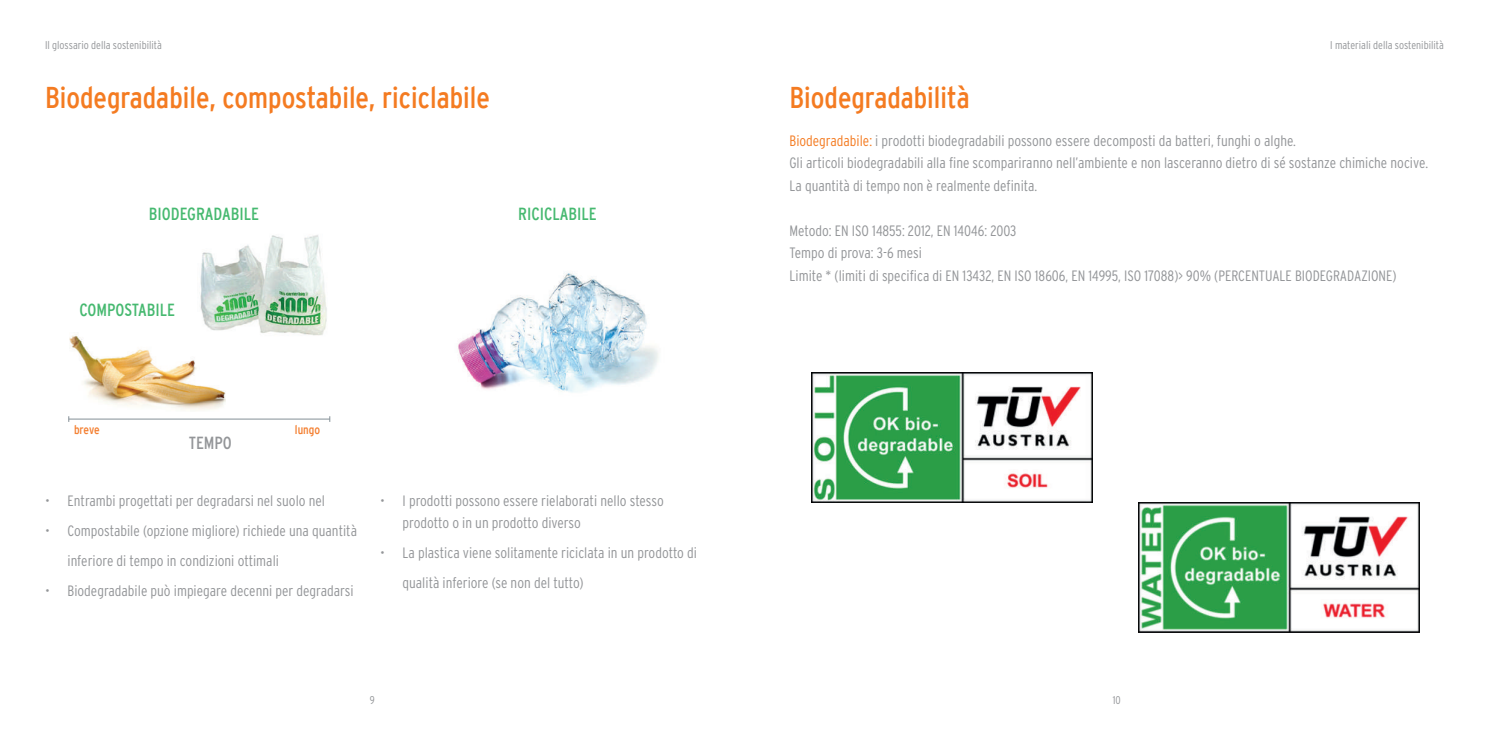
<style>
.page{position:relative;width:1489px;height:745px;background:#fff}
.page>*{position:absolute;margin:0;border:0;box-sizing:border-box;transform-origin:0 0}
.t1{font:condensed 30px "Interstate";color:#f47b21}
.t2{font:condensed 17.5px "Interstate";color:#46b970}
.t3{font:condensed 17.5px "Interstate";color:#939598}
.t4{font:300 condensed 15px/22.5px "Interstate";color:#939598}
.t5{font:condensed 12.5px "Interstate";color:#f48032}
.t6{font:300 condensed 11.25px "Interstate";color:#939598}
.s1{color:#f47b21}
</style>
<div class="page">
<img style="left:69px;top:335px;width:156px;height:76px">
<img style="left:197px;top:235px;width:130px;height:108px">
<hr style="left:69px;top:418px;width:261px;height:1px;background:#848f96">
<img style="left:458px;top:273px;width:200px;height:120px">
<img style="left:811px;top:372px;width:281px;height:130px">
<img style="left:1138px;top:502px;width:281px;height:129px">
<p class="t6" style="left:45px;top:39px;width:118px">Il glossario della sostenibilità</p>
<h1 class="t1" style="left:45px;top:81px;width:446px">Biodegradabile, compostabile, riciclabile</h1>
<p class="t2" style="left:149px;top:204px;width:111px">BIODEGRADABILE</p>
<p class="t2" style="left:79px;top:299px;width:97px">COMPOSTABILE</p>
<p class="t2" style="left:518px;top:204px;width:80px">RICICLABILE</p>
<p class="t5" style="left:74px;top:422px;width:27px">breve</p>
<p class="t5" style="left:295px;top:422px;width:27px">lungo</p>
<p class="t3" style="left:189px;top:432px;width:45px">TEMPO</p>
<p class="t4" style="left:45px;top:489px;width:281px">• Entrambi progettati per degradarsi nel suolo nel</p>
<p class="t4" style="left:68px;top:515px;width:291px;line-height:30px;text-indent:-22px">• Compostabile (opzione migliore) richiede una quantità inferiore di tempo in condizioni ottimali</p>
<p class="t4" style="left:45px;top:579px;width:310px">• Biodegradabile può impiegare decenni per degradarsi</p>
<p class="t4" style="left:402px;top:489px;width:263px;text-indent:-22px">• I prodotti possono essere rielaborati nello stesso prodotto o in un prodotto diverso</p>
<p class="t4" style="left:402px;top:537px;width:296px;line-height:30px;text-indent:-22px">• La plastica viene solitamente riciclata in un prodotto di qualità inferiore (se non del tutto)</p>
<p class="t6" style="left:370px;top:693px;width:6px">9</p>
<p class="t6" style="left:1329px;top:39px;width:115px">I materiali della sostenibilità</p>
<h1 class="t1" style="left:789px;top:81px;width:182px">Biodegradabilità</h1>
<p class="t4" style="left:789px;top:129px;width:640px"><span class="s1">Biodegradabile:</span> i prodotti biodegradabili possono essere decomposti da batteri, funghi o alghe.<br>Gli articoli biodegradabili alla fine scompariranno nell’ambiente e non lasceranno dietro di sé sostanze chimiche nocive.<br>La quantità di tempo non è realmente definita.</p>
<p class="t4" style="left:789px;top:219px;width:608px">Metodo: EN ISO 14855: 2012, EN 14046: 2003<br>Tempo di prova: 3-6 mesi<br>Limite * (limiti di specifica di EN 13432, EN ISO 18606, EN 14995, ISO 17088)&gt; 90% (PERCENTUALE BIODEGRADAZIONE)</p>
<p class="t6" style="left:1112px;top:693px;width:10px">10</p>
</div>
